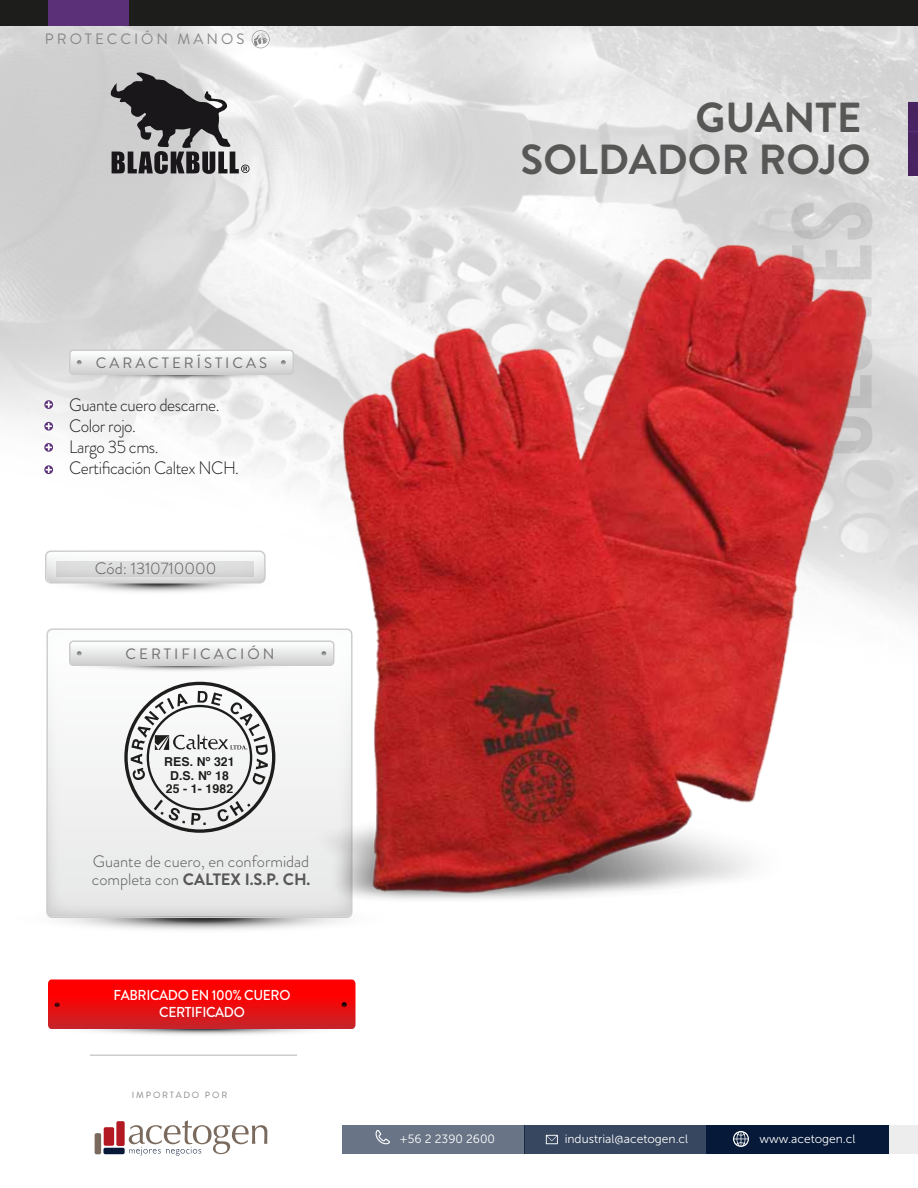
<style>
.page{position:relative;width:918px;height:1188px;background:#fff}
.page>*{position:absolute;margin:0;border:0;box-sizing:border-box;transform-origin:0 0}
.t1{font:700 42px/42px "Brandon Grotesque";color:#575756;text-align:right}
.t2{font:300 18px/21px "Brandon Grotesque";letter-spacing:-.025em;color:#1d1d1b;scale:.95 1}
.t3{font:300 16.5px/17.5px "Brandon Grotesque";color:#575756}
.t4{font:15px "Brandon Grotesque";letter-spacing:.2em;color:#706f6f}
.t5{font:15px "Brandon Grotesque";letter-spacing:.2em;color:#878787}
.t6{font:500 14.4px/17.2px "Brandon Grotesque";letter-spacing:-.025em;color:#fff;text-align:center;scale:.95 1}
.t7{font:700 12.3px/13.6px "Helvetica";letter-spacing:.01em;color:#1d1d1b;text-align:center}
.t8{font:12px "Museo Sans 300";color:#fff}
.t9{font:9px "Brandon Grotesque";letter-spacing:.2em;color:#878787}
.s1{font-weight:700}
</style>
<div class="page">
<div style="left:342px;top:1125px;width:183px;height:29px;background:#697587"></div>
<div style="left:525px;top:1125px;width:182px;height:29px;background:#37475f"></div>
<div style="left:707px;top:1125px;width:182px;height:29px;background:#061938"></div>
<div style="left:889px;top:1125px;width:29px;height:29px;background:#ededed"></div>
<div style="left:0;top:0;width:918px;height:26px;background:#1d1d1b"></div>
<div style="left:48px;top:0;width:81px;height:26px;background:#5b3078"></div>
<svg style="left:44px;top:400px;width:9px;height:9px"></svg>
<svg style="left:46px;top:402px;width:6px;height:6px"></svg>
<svg style="left:44px;top:443px;width:9px;height:9px"></svg>
<svg style="left:46px;top:444px;width:6px;height:6px"></svg>
<svg style="left:44px;top:465px;width:9px;height:9px"></svg>
<svg style="left:46px;top:467px;width:6px;height:6px"></svg>
<svg style="left:44px;top:422px;width:9px;height:9px"></svg>
<svg style="left:46px;top:423px;width:6px;height:6px"></svg>
<div style="left:116px;top:1121px;width:9px;height:25px;background:#b31923;border-radius:2px"></div>
<div style="left:103px;top:1148px;width:22px;height:6px;background:#061938;border-radius:2px"></div>
<div style="left:95px;top:1133px;width:6px;height:21px;background:#7a6a5d;border-radius:2px"></div>
<div style="left:104px;top:1127px;width:10px;height:19px;background:#b31923;border-radius:2px"></div>
<svg style="left:129px;top:1120px;width:138px;height:36px"></svg>
<svg style="left:908px;top:102px;width:10px;height:7px"></svg>
<svg style="left:733px;top:1131px;width:16px;height:16px"></svg>
<svg style="left:375px;top:1130px;width:15px;height:14px"></svg>
<svg style="left:546px;top:1135px;width:12px;height:9px"></svg>
<svg style="left:44px;top:362px;width:276px;height:21px"></svg>
<div style="left:69px;top:349px;width:225px;height:26px;border:2px solid #ccc;border-radius:4px"></div>
<svg style="left:70px;top:350px;width:58px;height:24px"></svg>
<svg style="left:61px;top:918px;width:67px;height:11px"></svg>
<div style="left:46px;top:628px;width:305px;height:288px;background:#f2f4f4;border-radius:5px"></div>
<svg style="left:44px;top:654px;width:276px;height:20px"></svg>
<svg style="left:70px;top:641px;width:58px;height:24px"></svg>
<hr style="left:90px;top:1054px;width:207px;height:2px;background:#ccc">
<svg style="left:252px;top:30px;width:18px;height:18px"></svg>
<svg style="left:45px;top:580px;width:83px;height:13px"></svg>
<svg style="left:46px;top:550px;width:220px;height:32px"></svg>
<div style="left:45px;top:550px;width:221px;height:33px;border:2px solid #f2f4f4;border-radius:5px"></div>
<div style="left:57px;top:561px;width:197px;height:15px;background:#dadada"></div>
<svg style="left:18px;top:1017px;width:366px;height:21px"></svg>
<svg style="left:48px;top:980px;width:308px;height:49px;background:#dd1518"></svg>
<img style="left:128px;top:109px;width:790px;height:903px">
<svg style="left:131px;top:691px;width:137px;height:94px"></svg>
<svg style="left:154px;top:800px;width:31px;height:24px"></svg>
<svg style="left:191px;top:813px;width:15px;height:12px"></svg>
<svg style="left:217px;top:801px;width:34px;height:21px"></svg>
<div style="left:124px;top:682px;width:151px;height:151px;border:3px solid #1d1d1b;border-radius:50%"></div>
<svg style="left:109px;top:72px;width:140px;height:102px;background:#858486"></svg>
<p class="t5" style="left:45px;top:29px;width:201px">PROTECCIÓN MANOS</p>
<p class="t4" style="left:96px;top:352px;width:173px">CARACTERÍSTICAS</p>
<p class="t2" style="left:69px;top:394px;width:180px">Guante cuero descarne.<br>Color rojo.<br>Largo 35 cms.<br>Certificación Caltex NCH.</p>
<p class="t3" style="left:95px;top:559px;width:123px">Cód: 1310710000</p>
<p class="t4" style="left:126px;top:643px;width:150px">CERTIFICACIÓN</p>
<p class="t7" style="left:164px;top:755px;width:72px">RES. Nº 321<br>D.S. Nº 18<br>25 - 1- 1982</p>
<p class="t3" style="left:92px;top:853px;width:220px">Guante de cuero, en conformidad completa con <span class="s1">CALTEX I.S.P. CH.</span></p>
<p class="t6" style="left:114px;top:987px;width:188px">FABRICADO EN 100% CUERO<br>CERTIFICADO</p>
<p class="t9" style="left:132px;top:1089px;width:97px">IMPORTADO POR</p>
<h1 class="t1" style="left:521px;top:98px;width:352px">GUANTE<br>SOLDADOR ROJO</h1>
<p class="t8" style="left:399px;top:1132px;width:97px">+56 2 2390 2600</p>
<p class="t8" style="left:565px;top:1133px;width:125px">industrial@acetogen.cl</p>
<p class="t8" style="left:760px;top:1132px;width:97px">www.acetogen.cl</p>
</div>
